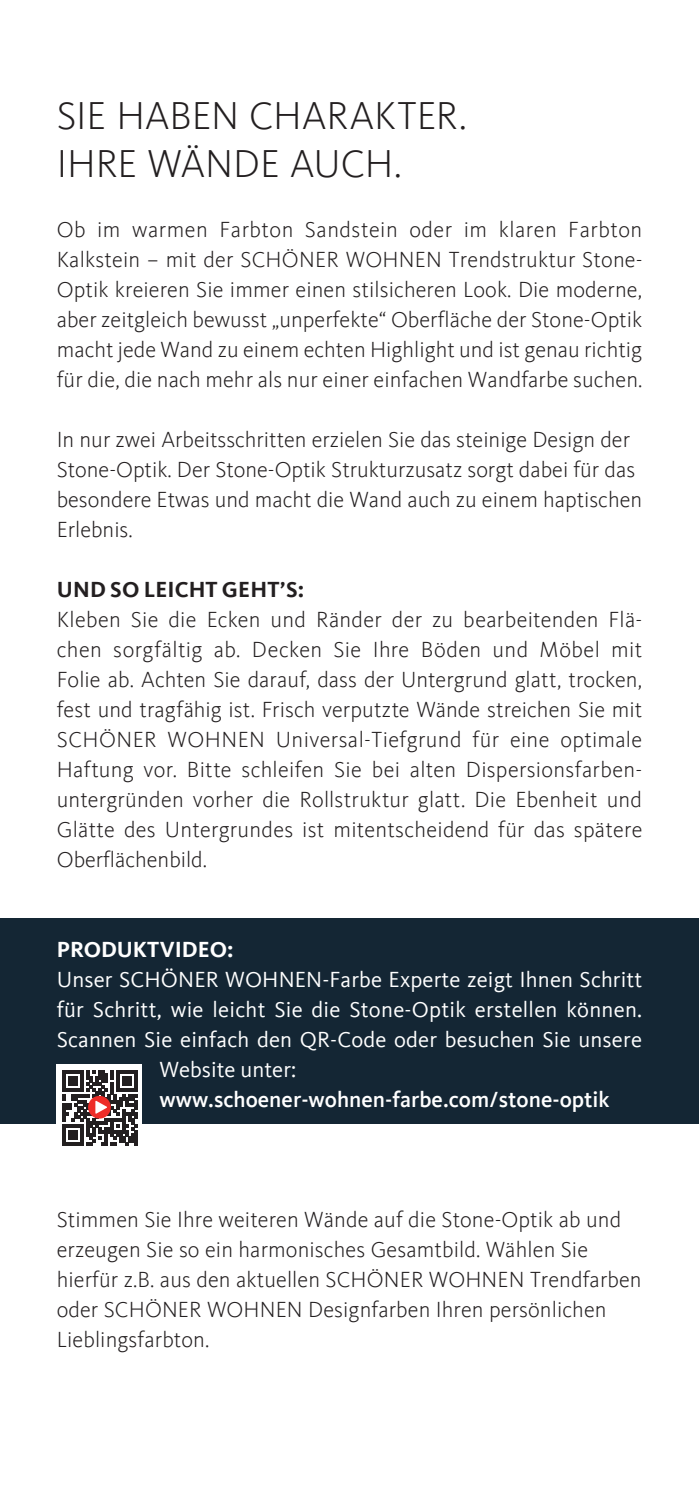
<style>
.page{position:relative;width:699px;height:1489px;background:#fff}
.page>*{position:absolute;margin:0;border:0;box-sizing:border-box;transform-origin:0 0}
.t1{font:300 40px/47.5px "Kievit Offc Pro";color:#231f20}
.t2{font:300 22.5px/30px "Kievit Offc Pro";letter-spacing:.005em;color:#231f20;text-align:justify}
.t3{font:22.5px "Kievit Offc Pro";letter-spacing:.01em;color:#fff}
.t4{font:500 22.5px "Kievit Offc Pro";color:#fff}
.t5{font:700 22.5px "Kievit Offc Pro";letter-spacing:.01em;color:#231f20}
.t6{font:700 22.5px "Kievit Offc Pro";color:#fff}
</style>
<div class="page">
<div style="left:0;top:918px;width:698px;height:205px;background:#142634"></div>
<div style="left:57px;top:1064px;width:85px;height:85px;background:#fff"></div>
<svg style="left:62px;top:1070px;width:75px;height:74px"></svg>
<h1 class="t1" style="left:57px;top:92px;width:411px">SIE HABEN CHARAKTER.<br>IHRE WÄNDE AUCH.</h1>
<p class="t2" style="left:57px;top:214px;width:587px">Ob im warmen Farbton Sandstein oder im klaren Farbton Kalkstein – mit der SCHÖNER WOHNEN Trendstruktur Stone-Optik kreieren Sie immer einen stilsicheren Look. Die moderne, aber zeitgleich bewusst „unperfekte“ Oberfläche der Stone-Optik macht jede Wand zu einem echten Highlight und ist genau richtig für die, die nach mehr als nur einer einfachen Wandfarbe suchen.</p>
<p class="t2" style="left:57px;top:424px;width:586px;text-align:left">In nur zwei Arbeitsschritten erzielen Sie das steinige Design der Stone-Optik. Der Stone-Optik Strukturzusatz sorgt dabei für das besondere Etwas und macht die Wand auch zu einem haptischen Erlebnis.</p>
<p class="t5" style="left:57px;top:576px;width:249px">UND SO LEICHT GEHT’S:</p>
<p class="t2" style="left:57px;top:604px;width:587px">Kleben Sie die Ecken und Ränder der zu bearbeitenden Flä&shy;chen sorgfältig ab. Decken Sie Ihre Böden und Möbel mit Folie ab. Achten Sie darauf, dass der Untergrund glatt, trocken, fest und tragfähig ist. Frisch verputzte Wände streichen Sie mit SCHÖNER WOHNEN Universal-Tiefgrund für eine optimale Haftung vor. Bitte schleifen Sie bei alten Dispersionsfarben&shy;untergründen vorher die Rollstruktur glatt. Die Ebenheit und Glätte des Untergrundes ist mitentscheidend für das spätere Oberflächenbild.</p>
<p class="t6" style="left:57px;top:936px;width:178px">PRODUKTVIDEO:</p>
<p class="t3" style="left:57px;top:966px;width:586px">Unser SCHÖNER WOHNEN-Farbe Experte zeigt Ihnen Schritt</p>
<p class="t3" style="left:57px;top:996px;width:586px">für Schritt, wie leicht Sie die Stone-Optik erstellen können.</p>
<p class="t3" style="left:57px;top:1026px;width:586px">Scannen Sie einfach den QR-Code oder besuchen Sie unsere</p>
<p class="t3" style="left:159px;top:1056px;width:138px">Website unter:</p>
<p class="t4" style="left:159px;top:1086px;width:451px">www.schoener-wohnen-farbe.com/stone-optik</p>
<p class="t2" style="left:57px;top:1204px;width:586px;text-align:left">Stimmen Sie Ihre weiteren Wände auf die Stone-Optik ab und erzeugen Sie so ein harmonisches Gesamtbild. Wählen Sie hierfür z.B. aus den aktuellen SCHÖNER WOHNEN Trendfarben oder SCHÖNER WOHNEN Designfarben Ihren persönlichen Lieblingsfarbton.</p>
</div>
